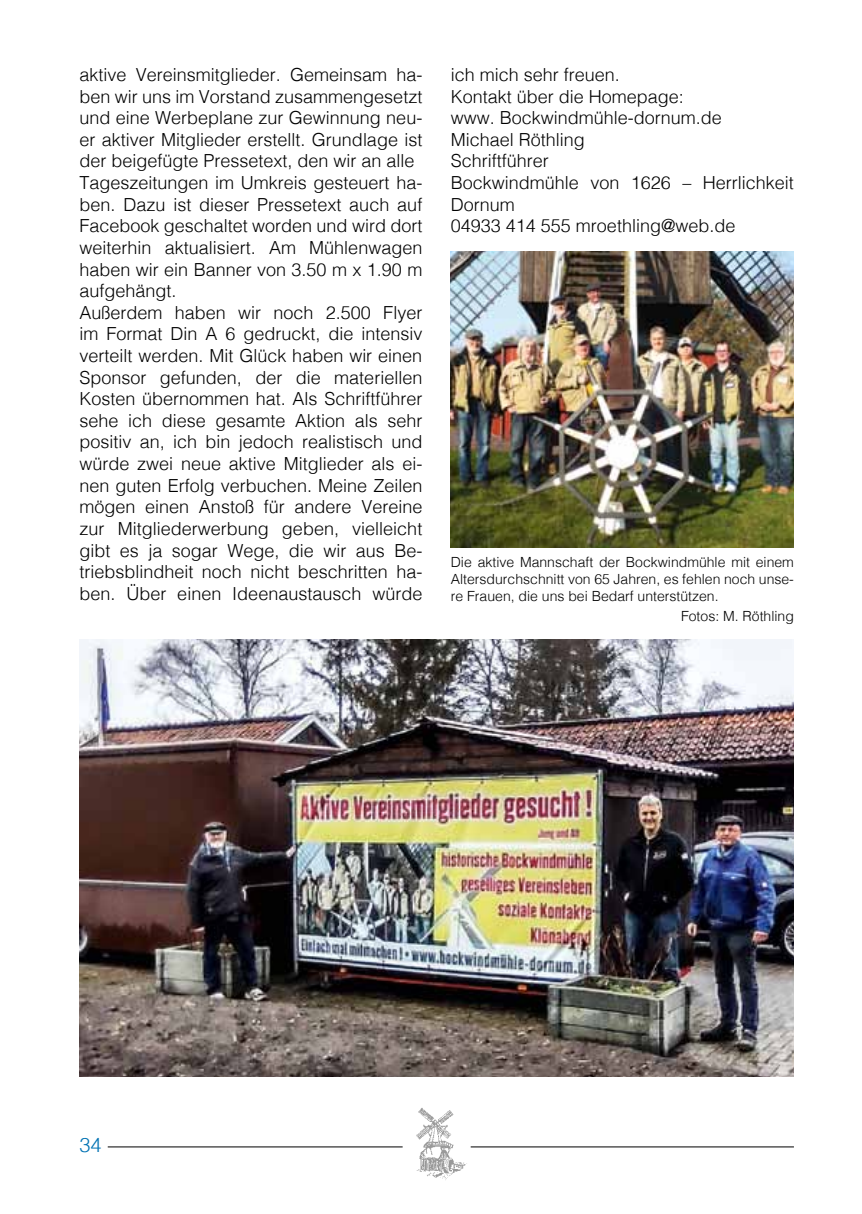
<style>
.page{position:relative;width:862px;height:1214px;background:#fff}
.page>*{position:absolute;margin:0;border:0;box-sizing:border-box;transform-origin:0 0}
.t1{font:300 20px "Helvetica";color:#0072b3}
.t2{font:300 18px/21.6px "Helvetica";color:#000}
.t3{font:300 14px/16.8px "Helvetica";color:#000;text-align:justify}
</style>
<div class="page">
<img style="left:416px;top:1108px;width:51px;height:72px">
<hr style="left:471px;top:1146px;width:323px;height:1px;background:#000">
<hr style="left:108px;top:1146px;width:295px;height:1px;background:#000">
<img style="left:451px;top:251px;width:343px;height:296px">
<img style="left:79px;top:639px;width:715px;height:437px">
<p class="t2" style="left:79px;top:62px;width:344px">aktive Vereinsmitglieder. Gemeinsam ha&shy;ben wir uns im Vorstand zusammengesetzt und eine Werbeplane zur Gewinnung neu&shy;er aktiver Mitglieder erstellt. Grundlage ist der beigefügte Pressetext, den wir an alle Tageszeitungen im Umkreis gesteuert ha&shy;ben. Dazu ist dieser Pressetext auch auf Facebook geschaltet worden und wird dort weiterhin aktualisiert. Am Mühlenwagen haben wir ein Banner von 3.50 m x 1.90 m aufgehängt.<br>Außerdem haben wir noch 2.500 Flyer im Format Din A 6 gedruckt, die intensiv verteilt werden. Mit Glück haben wir einen Sponsor gefunden, der die materiellen Kosten übernommen hat. Als Schriftführer sehe ich diese gesamte Aktion als sehr positiv an, ich bin jedoch realistisch und würde zwei neue aktive Mitglieder als ei&shy;nen guten Erfolg verbuchen. Meine Zeilen mögen einen Anstoß für andere Vereine zur Mitgliederwerbung geben, vielleicht gibt es ja sogar Wege, die wir aus Be&shy;triebsblindheit noch nicht beschritten ha&shy;ben. Über einen Ideenaustausch würde</p>
<p class="t2" style="left:451px;top:62px;width:344px">ich mich sehr freuen.<br>Kontakt über die Homepage:<br>www. Bockwindmühle-dornum.de<br>Michael Röthling<br>Schriftführer<br>Bockwindmühle von 1626 – Herrlichkeit<br>Dornum<br>04933 414 555 mroethling@web.de</p>
<p class="t3" style="left:451px;top:553px;width:345px">Die aktive Mannschaft der Bockwindmühle mit einem Altersdurchschnitt von 65 Jahren, es fehlen noch unse&shy;re Frauen, die uns bei Bedarf unterstützen.</p>
<p class="t3" style="left:681px;top:607px;width:114px">Fotos: M. Röthling</p>
<p class="t1" style="left:79px;top:1127px;width:24px">34</p>
</div>
